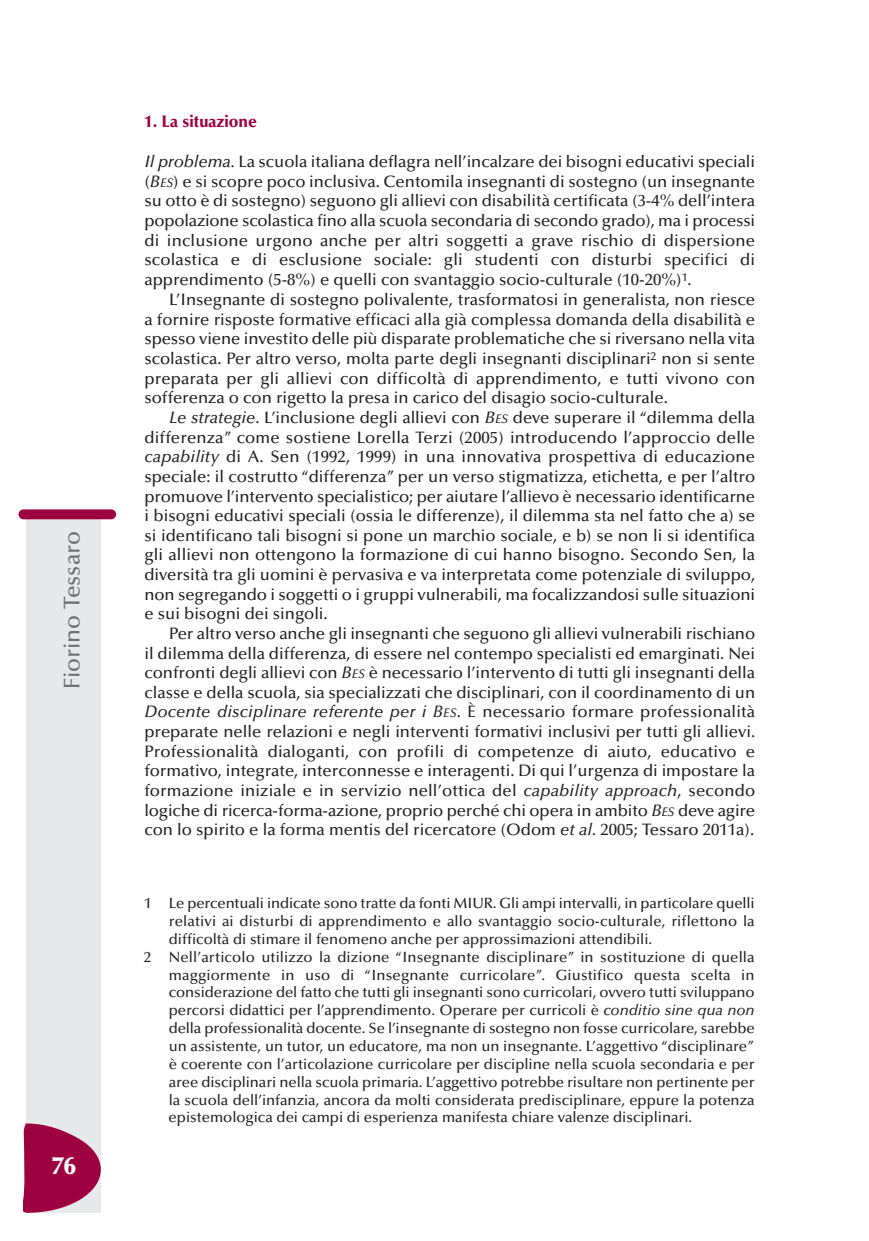
<style>
.page{position:relative;width:869px;height:1241px;background:#fff}
.page>*{position:absolute;margin:0;border:0;box-sizing:border-box;transform-origin:0 0}
.t1{font:900 24.5px "Optima";color:#fff}
.t2{font:500 22.75px "Optima";color:#6c6d70}
.t3{font:500 16.62px/19.6px "Optima";color:#231f20;text-align:justify}
.t4{font:900 16.62px "Optima";color:#9d0140;scale:.95 1}
.t5{font:500 14.88px "Optima";color:#231f20}
.s1{font-style:italic}
.s2{font-style:italic;font-size:12.42px}
</style>
<div class="page">
<div style="left:27px;top:517px;width:74px;height:695px;background:#e7e8e9"></div>
<div style="left:19px;top:509px;width:97px;height:10px;background:#9d0140;border-radius:5px"></div>
<svg style="left:23px;top:1122px;width:78px;height:90px"></svg>
<h2 class="t2" style="left:63px;top:689px;width:159px;rotate:-90deg">Fiorino Tessaro</h2>
<h1 class="t1" style="left:52px;top:1155px;width:26px">76</h1>
<p class="t4" style="left:144px;top:115px;width:120px">1. La situazione</p>
<p class="t3" style="left:144px;top:153px;width:612px"><span class="s1">Il problema.</span> La scuola italiana deflagra nell’incalzare dei bisogni educativi speciali (<span class="s1">B</span><span class="s2">ES</span>) e si scopre poco inclusiva. Centomila insegnanti di sostegno (un insegnante su otto è di sostegno) seguono gli allievi con disabilità certificata (3-4% dell’intera popolazione scolastica fino alla scuola secondaria di secondo grado), ma i processi di inclusione urgono anche per altri soggetti a grave rischio di dispersione scolastica e di esclusione sociale: gli studenti con disturbi specifici di apprendimento (5-8%) e quelli con svantaggio socio-culturale (10-20%)<sup>1</sup>.</p>
<p class="t3" style="left:144px;top:291px;width:612px;text-indent:25px">L’Insegnante di sostegno polivalente, trasformatosi in generalista, non riesce a fornire risposte formative efficaci alla già complessa domanda della disabilità e spesso viene investito delle più disparate problematiche che si riversano nella vita scolastica. Per altro verso, molta parte degli insegnanti disciplinari<sup>2</sup> non si sente preparata per gli allievi con difficoltà di apprendimento, e tutti vivono con sofferenza o con rigetto la presa in carico del disagio socio-culturale.</p>
<p class="t3" style="left:144px;top:409px;width:612px;text-indent:25px"><span class="s1">Le strategie</span>. L’inclusione degli allievi con <span class="s1">B</span><span class="s2">ES</span> deve superare il “dilemma della differenza” come sostiene Lorella Terzi (2005) introducendo l’approccio delle <span class="s1">capability</span> di A. Sen (1992, 1999) in una innovativa prospettiva di educazione speciale: il costrutto “differenza” per un verso stigmatizza, etichetta, e per l’altro promuove l’intervento specialistico; per aiutare l’allievo è necessario identificarne i bisogni educativi speciali (ossia le differenze), il dilemma sta nel fatto che a) se si identificano tali bisogni si pone un marchio sociale, e b) se non li si identifica gli allievi non ottengono la formazione di cui hanno bisogno. Secondo Sen, la diversità tra gli uomini è pervasiva e va interpretata come potenziale di sviluppo, non segregando i soggetti o i gruppi vulnerabili, ma focalizzandosi sulle situazioni e sui bisogni dei singoli.</p>
<p class="t3" style="left:144px;top:625px;width:612px;text-indent:25px">Per altro verso anche gli insegnanti che seguono gli allievi vulnerabili rischiano il dilemma della differenza, di essere nel contempo specialisti ed emarginati. Nei confronti degli allievi con <span class="s1">B</span><span class="s2">ES</span> è necessario l’intervento di tutti gli insegnanti della classe e della scuola, sia specializzati che disciplinari, con il coordinamento di un <span class="s1">Docente disciplinare referente per i B</span><span class="s2">ES</span>. È necessario formare professionalità preparate nelle relazioni e negli interventi formativi inclusivi per tutti gli allievi.<br>Professionalità dialoganti, con profili di competenze di aiuto, educativo e formativo, integrate, interconnesse e interagenti. Di qui l’urgenza di impostare la formazione iniziale e in servizio nell’ottica del <span class="s1">capability approach</span>, secondo logiche di ricerca-forma-azione, proprio perché chi opera in ambito <span class="s1">B</span><span class="s2">ES</span> deve agire con lo spirito e la forma mentis del ricercatore (Odom <span class="s1">et al.</span> 2005; Tessaro 2011a).</p>
<p class="t5" style="left:144px;top:897px;width:612px">1 Le percentuali indicate sono tratte da fonti MIUR. Gli ampi intervalli, in particolare quelli</p>
<p class="t5" style="left:169px;top:915px;width:587px">relativi ai disturbi di apprendimento e allo svantaggio socio-culturale, riflettono la</p>
<p class="t5" style="left:169px;top:933px;width:484px">difficoltà di stimare il fenomeno anche per approssimazioni attendibili.</p>
<p class="t5" style="left:144px;top:950px;width:612px">2 Nell’articolo utilizzo la dizione “Insegnante disciplinare” in sostituzione di quella</p>
<p class="t5" style="left:169px;top:968px;width:587px">maggiormente in uso di “Insegnante curricolare”. Giustifico questa scelta in</p>
<p class="t5" style="left:169px;top:986px;width:587px">considerazione del fatto che tutti gli insegnanti sono curricolari, ovvero tutti sviluppano</p>
<p class="t5" style="left:169px;top:1004px;width:587px">percorsi didattici per l’apprendimento. Operare per curricoli è <span class="s1">conditio sine qua non</span></p>
<p class="t5" style="left:169px;top:1022px;width:587px">della professionalità docente. Se l’insegnante di sostegno non fosse curricolare, sarebbe</p>
<p class="t5" style="left:169px;top:1039px;width:587px">un assistente, un tutor, un educatore, ma non un insegnante. L’aggettivo “disciplinare”</p>
<p class="t5" style="left:169px;top:1057px;width:587px">è coerente con l’articolazione curricolare per discipline nella scuola secondaria e per</p>
<p class="t5" style="left:169px;top:1075px;width:587px">aree disciplinari nella scuola primaria. L’aggettivo potrebbe risultare non pertinente per</p>
<p class="t5" style="left:169px;top:1093px;width:587px">la scuola dell’infanzia, ancora da molti considerata predisciplinare, eppure la potenza</p>
<p class="t5" style="left:168px;top:1111px;width:525px">epistemologica dei campi di esperienza manifesta chiare valenze disciplinari.</p>
</div>
